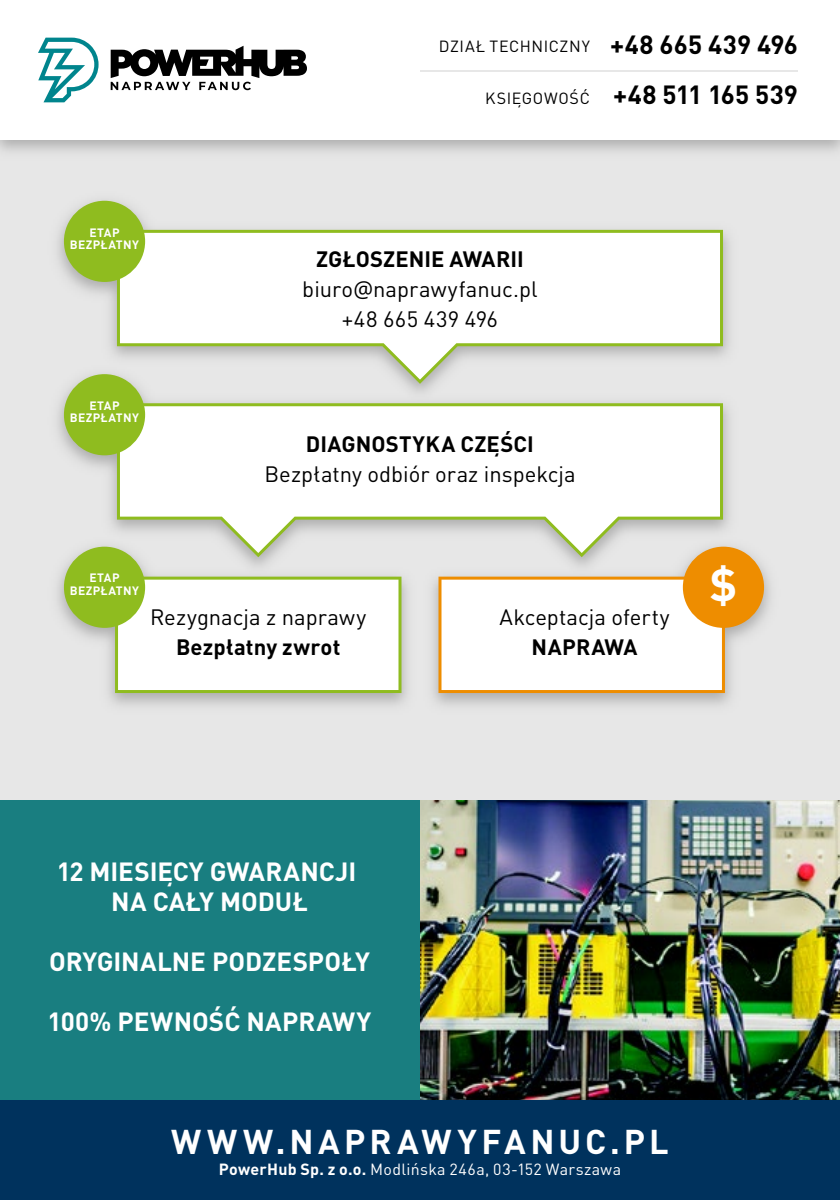
<style>
.page{position:relative;width:840px;height:1200px;background:#e7e7e7}
.page>*{position:absolute;margin:0;border:0;box-sizing:border-box;transform-origin:0 0}
.t1{font:700 44.4px "DIN Pro";color:#fff}
.t2{font:700 34px "DIN Pro";letter-spacing:.13em;color:#fff}
.t3{font:700 26px/30px "DIN Pro";color:#fff;text-align:center}
.t4{font:700 26px/50px "DIN Pro";letter-spacing:.005em;color:#000}
.t5{font:22px/30px "DIN Pro";color:#000;text-align:center}
.t6{font:700 22px "DIN Pro";letter-spacing:.005em;color:#000}
.t7{font:16px "DIN Pro";letter-spacing:.02em;color:#fff}
.t8{font:16px "DIN Pro";letter-spacing:.04em;color:#000}
.t9{font:700 12px/12.4px "DIN Pro";letter-spacing:.03em;color:#fff;text-align:center}
.s1{font-weight:700}
.s2{font-family:"Open Sans"}
</style>
<div class="page">
<div style="left:0;top:0;width:840px;height:140px;background:#fff"></div>
<img style="left:57px;top:200px;width:714px;height:506px">
<svg style="left:117px;top:230px;width:606px;height:154px;fill:#fff"></svg>
<svg style="left:117px;top:403px;width:606px;height:154px;background:#f1f3ec"></svg>
<svg style="left:115px;top:577px;width:287px;height:116px;background:#f7faf0"></svg>
<div style="left:64px;top:201px;width:81px;height:81px;background:#8fbc1f;border-radius:50%"></div>
<div style="left:64px;top:547px;width:81px;height:81px;background:#8fbc1f;border-radius:50%"></div>
<div style="left:64px;top:374px;width:81px;height:81px;background:#8fbc1f;border-radius:50%"></div>
<svg style="left:439px;top:577px;width:286px;height:116px;background:#fdf7ef"></svg>
<div style="left:683px;top:547px;width:81px;height:81px;background:#ee8d00;border-radius:50%"></div>
<img style="left:420px;top:800px;width:420px;height:300px">
<div style="left:0;top:800px;width:420px;height:300px;background:#197e80"></div>
<div style="left:0;top:1100px;width:840px;height:100px;background:#00325d"></div>
<hr style="left:420px;top:70px;width:378px;height:2px;background:#e7e7e7">
<svg style="left:111px;top:46px;width:196px;height:44px"></svg>
<svg style="left:38px;top:38px;width:61px;height:64px"></svg>
<p class="t8" style="left:439px;top:35px;width:153px">DZIAŁ TECHNICZNY</p>
<p class="t8" style="left:485px;top:87px;width:106px">KSIĘGOWOŚĆ</p>
<p class="t4" style="left:610px;top:19px;width:189px">+48 665 439 496 +48 511 165 539</p>
<p class="t9" style="left:70px;top:226px;width:71px">ETAP<br>BEZPŁATNY</p>
<p class="t9" style="left:70px;top:399px;width:71px">ETAP<br>BEZPŁATNY</p>
<p class="t5" style="left:302px;top:243px;width:237px"><span class="s1">ZGŁOSZENIE AWARII </span>biuro<span class="s2">@</span>naprawyfanuc.pl +48 665 439 496</p>
<p class="t6" style="left:306px;top:429px;width:230px">DIAGNOSTYKA CZĘŚCI</p>
<p class="t5" style="left:264px;top:458px;width:313px">Bezpłatny odbiór oraz inspekcja</p>
<p class="t9" style="left:70px;top:571px;width:71px">ETAP<br>BEZPŁATNY</p>
<p class="t5" style="left:150px;top:601px;width:218px">Rezygnacja z naprawy</p>
<p class="t6" style="left:176px;top:632px;width:166px">Bezpłatny zwrot</p>
<p class="t5" style="left:499px;top:601px;width:172px">Akceptacja oferty</p>
<p class="t6" style="left:532px;top:632px;width:107px">NAPRAWA</p>
<h1 class="t1" style="left:710px;top:555px;width:29px">$</h1>
<p class="t3" style="left:57px;top:856px;width:301px">12 MIESIĘCY GWARANCJI<br>NA CAŁY MODUŁ</p>
<p class="t3" style="left:49px;top:946px;width:322px">ORYGINALNE PODZESPOŁY</p>
<p class="t3" style="left:48px;top:1006px;width:325px">100% PEWNOŚĆ NAPRAWY</p>
<h2 class="t2" style="left:171px;top:1118px;width:499px">WWW.NAPRAWYFANUC.PL</h2>
<p class="t7" style="left:219px;top:1159px;width:404px"><span class="s1">PowerHub Sp. z o.o.</span> Modlińska 246a, 03-152 Warszawa</p>
</div>
